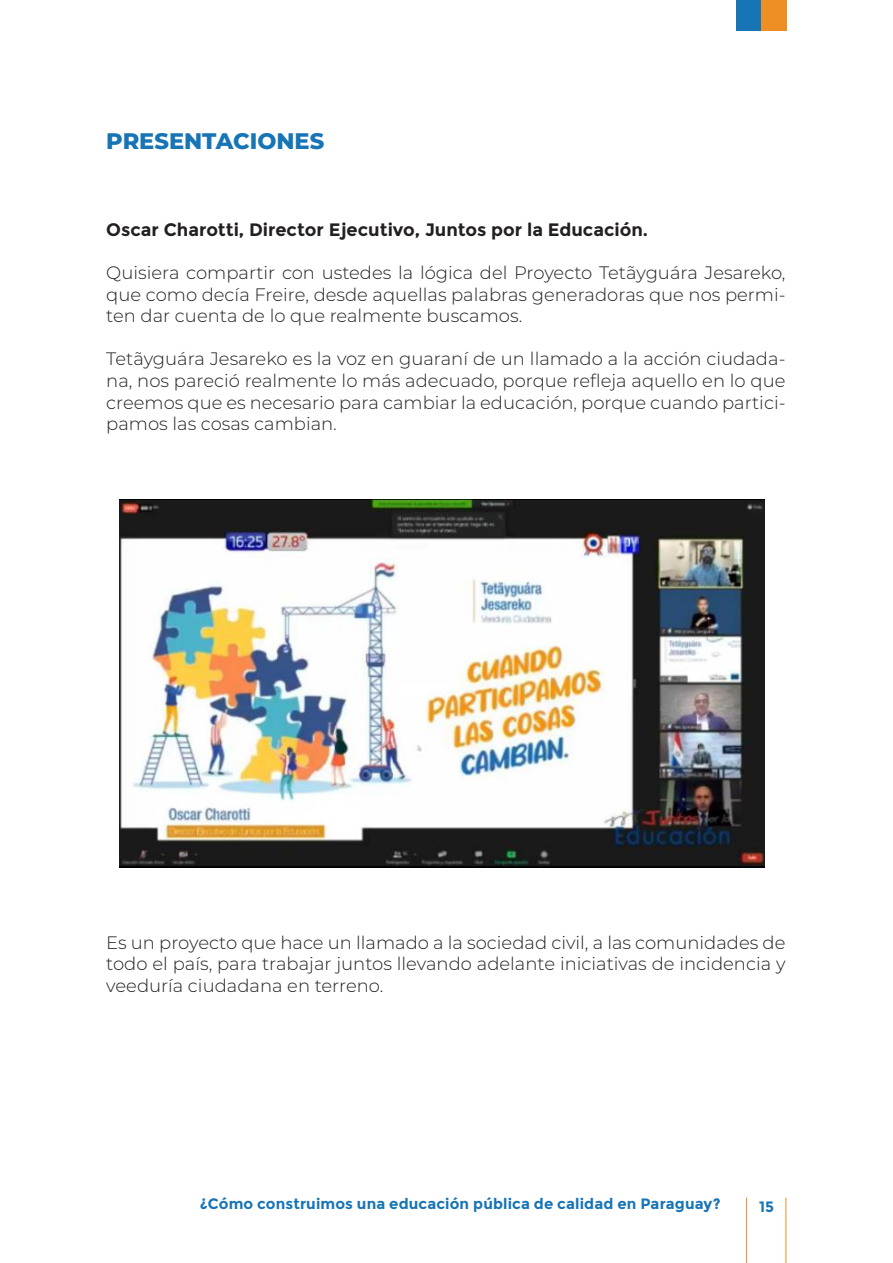
<style>
.page{position:relative;width:893px;height:1263px;background:#fff}
.page>*{position:absolute;margin:0;border:0;box-sizing:border-box;transform-origin:0 0}
.t1{font:800 22.5px "Montserrat";color:#1774b5}
.t2{font:300 18px/21.6px "Montserrat";color:#231f20;text-align:justify}
.t3{font:700 18px "Montserrat";color:#231f20}
.t4{font:700 15px "Montserrat";letter-spacing:.01em;color:#1774b5}
</style>
<div class="page">
<hr style="left:785px;top:1197px;width:1px;height:66px;background:#ee8e25">
<hr style="left:746px;top:1197px;width:1px;height:66px;background:#ee8e25">
<div style="left:736px;top:0;width:25px;height:30px;background:#1774b5"></div>
<div style="left:761px;top:0;width:26px;height:30px;background:#ee8e25"></div>
<img style="left:119px;top:500px;width:646px;height:367px">
<p class="t1" style="left:106px;top:125px;width:219px">PRESENTACIONES</p>
<p class="t3" style="left:106px;top:219px;width:543px">Oscar Charotti, Director Ejecutivo, Juntos por la Educación.</p>
<p class="t2" style="left:106px;top:261px;width:681px">Quisiera compartir con ustedes la lógica del Proyecto Tetãyguára Jesareko, que como decía Freire, desde aquellas palabras generadoras que nos permi&shy;ten dar cuenta de lo que realmente buscamos.</p>
<p class="t2" style="left:106px;top:348px;width:681px">Tetãyguára Jesareko es la voz en guaraní de un llamado a la acción ciudada&shy;na, nos pareció realmente lo más adecuado, porque refleja aquello en lo que creemos que es necesario para cambiar la educación, porque cuando partici&shy;pamos las cosas cambian.</p>
<p class="t2" style="left:106px;top:931px;width:681px">Es un proyecto que hace un llamado a la sociedad civil, a las comunidades de todo el país, para trabajar juntos llevando adelante iniciativas de incidencia y veeduría ciudadana en terreno.</p>
<p class="t4" style="left:200px;top:1195px;width:522px">¿Cómo construimos una educación pública de calidad en Paraguay?</p>
<p class="t4" style="left:759px;top:1198px;width:16px">15</p>
</div>
